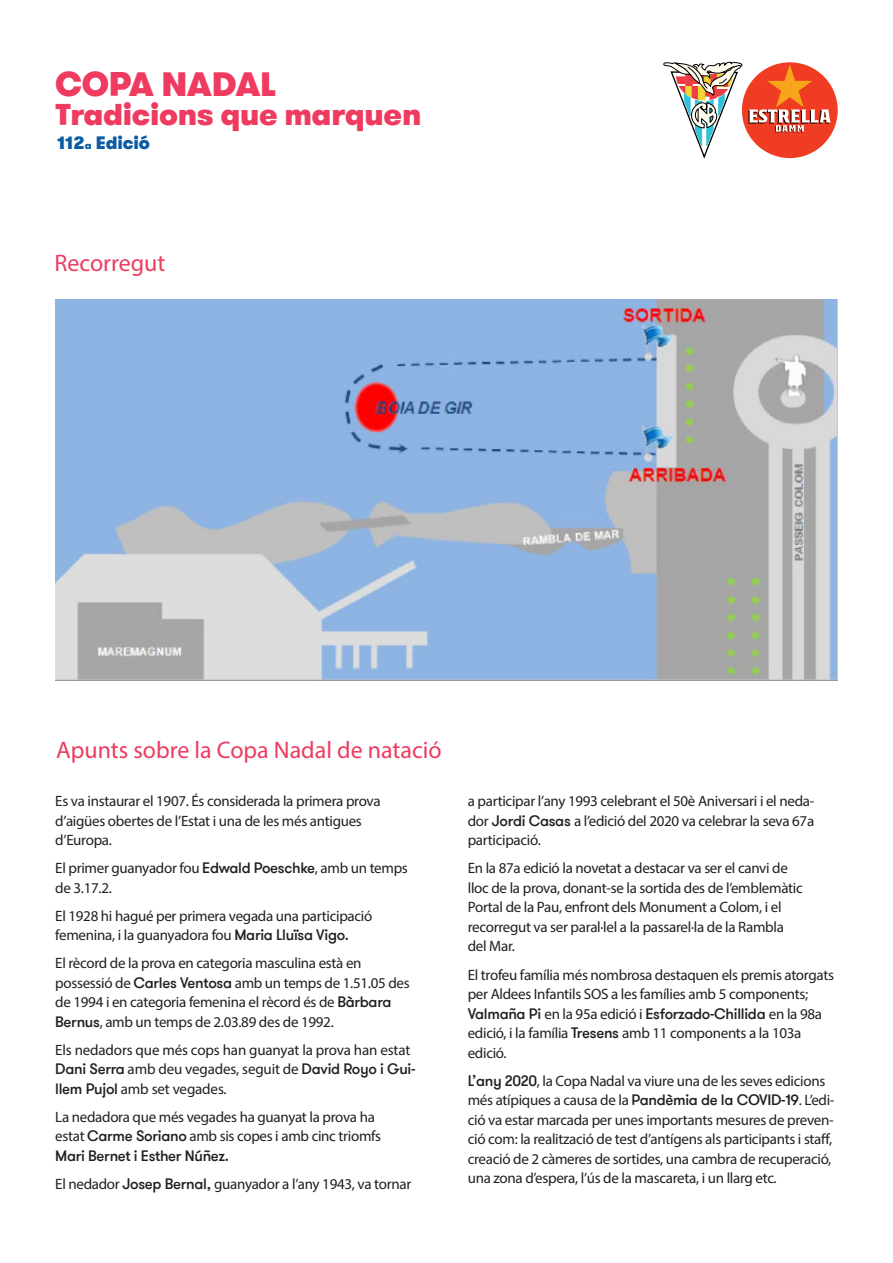
<style>
.page{position:relative;width:893px;height:1263px;background:#fff}
.page>*{position:absolute;margin:0;border:0;box-sizing:border-box;transform-origin:0 0}
.t1{font:900 33.75px "GT Walsheim Pro";letter-spacing:-.01em;color:#ee3b5f}
.t2{font:900 30px "GT Walsheim Pro";letter-spacing:-.01em;color:#ee3b5f}
.titols_OK{font:24px "Myriad Pro";color:#ee3b5f}
.t3{font:900 17.7px "GT Walsheim Pro";letter-spacing:-.01em;color:#0c5ca2}
.text_base{font:15px/19.5px "Myriad Pro";letter-spacing:-.02em;color:#231f20}
.s1{font-size:10.2px}
.s2{font-family:"GT Walsheim Pro";font-weight:500}
</style>
<div class="page">
<img style="left:55px;top:300px;width:783px;height:380px">
<div style="left:742px;top:62px;width:96px;height:96px;background:#ef3c22;border-radius:50%"></div>
<svg style="left:663px;top:61px;width:168px;height:98px"></svg>
<h1 class="t1" style="left:55px;top:62px;width:222px">COPA NADAL</h1>
<h2 class="t2" style="left:55px;top:95px;width:368px">Tradicions que marquen</h2>
<p class="t3" style="left:57px;top:131px;width:94px">112<span class="s1">ª</span> Edició</p>
<p class="titols_OK" style="left:54px;top:248px;width:112px">Recorregut</p>
<p class="titols_OK" style="left:56px;top:735px;width:387px">Apunts sobre la Copa Nadal de natació</p>
<p class="text_base" style="left:55px;top:791px;width:327px">Es va instaurar el 1907. És considerada la primera prova d’aigües obertes de l’Estat i una de les més antigues d’Europa.</p>
<p class="text_base" style="left:55px;top:858px;width:354px">El primer guanyador fou <span class="s2">Edwald Poeschke</span>, amb un temps de 3.17.2.</p>
<p class="text_base" style="left:55px;top:906px;width:319px">El 1928 hi hagué per primera vegada una participació femenina, i la guanyadora fou <span class="s2">Maria Lluïsa Vigo.</span></p>
<p class="text_base" style="left:55px;top:953px;width:356px">El rècord de la prova en categoria masculina està en possessió de <span class="s2">Carles Ventosa</span> amb un temps de 1.51.05 des de 1994 i en categoria femenina el rècord és de <span class="s2">Bàrbara Bernus</span>, amb un temps de 2.03.89 des de 1992.</p>
<p class="text_base" style="left:55px;top:1040px;width:362px">Els nedadors que més cops han guanyat la prova han estat<br><span class="s2">Dani Serra</span> amb deu vegades, seguit de <span class="s2">David Royo i Gui&shy;llem Pujol</span> amb set vegades.</p>
<p class="text_base" style="left:55px;top:1107px;width:327px">La nedadora que més vegades ha guanyat la prova ha estat <span class="s2">Carme Soriano</span> amb sis copes i amb cinc triomfs<br><span class="s2">Mari Bernet i Esther Núñez.</span></p>
<p class="text_base" style="left:55px;top:1174px;width:357px">El nedador <span class="s2">Josep Bernal,</span> guanyador a l’any 1943, va tornar</p>
<p class="text_base" style="left:468px;top:791px;width:348px;text-align:justify">a participar l’any 1993 celebrant el 50è Aniversari i el neda&shy;dor <span class="s2">Jordi Casas</span> a l’edició del 2020 va celebrar la seva 67a participació.</p>
<p class="text_base" style="left:468px;top:858px;width:337px">En la 87a edició la novetat a destacar va ser el canvi de lloc de la prova, donant-se la sortida des de l’emblemàtic Portal de la Pau, enfront dels Monument a Colom, i el recorregut va ser paral·lel a la passarel·la de la Rambla del Mar.</p>
<p class="text_base" style="left:468px;top:964px;width:368px">El trofeu família més nombrosa destaquen els premis atorgats per Aldees Infantils SOS a les famílies amb 5 components; <span class="s2">Valmaña Pi</span> en la 95a edició i <span class="s2">Esforzado-Chillida</span> en la 98a edició, i la família <span class="s2">Tresens</span> amb 11 components a la 103a edició.</p>
<p class="text_base" style="left:468px;top:1070px;width:368px"><span class="s2">L’any 2020</span>, la Copa Nadal va viure una de les seves edicions més atípiques a causa de la <span class="s2">Pandèmia de la COVID-19</span>. L’edi&shy;ció va estar marcada per unes importants mesures de preven&shy;ció com: la realització de test d’antígens als participants i staff, creació de 2 càmeres de sortides, una cambra de recuperació, una zona d’espera, l’ús de la mascareta, i un llarg etc.</p>
</div>
